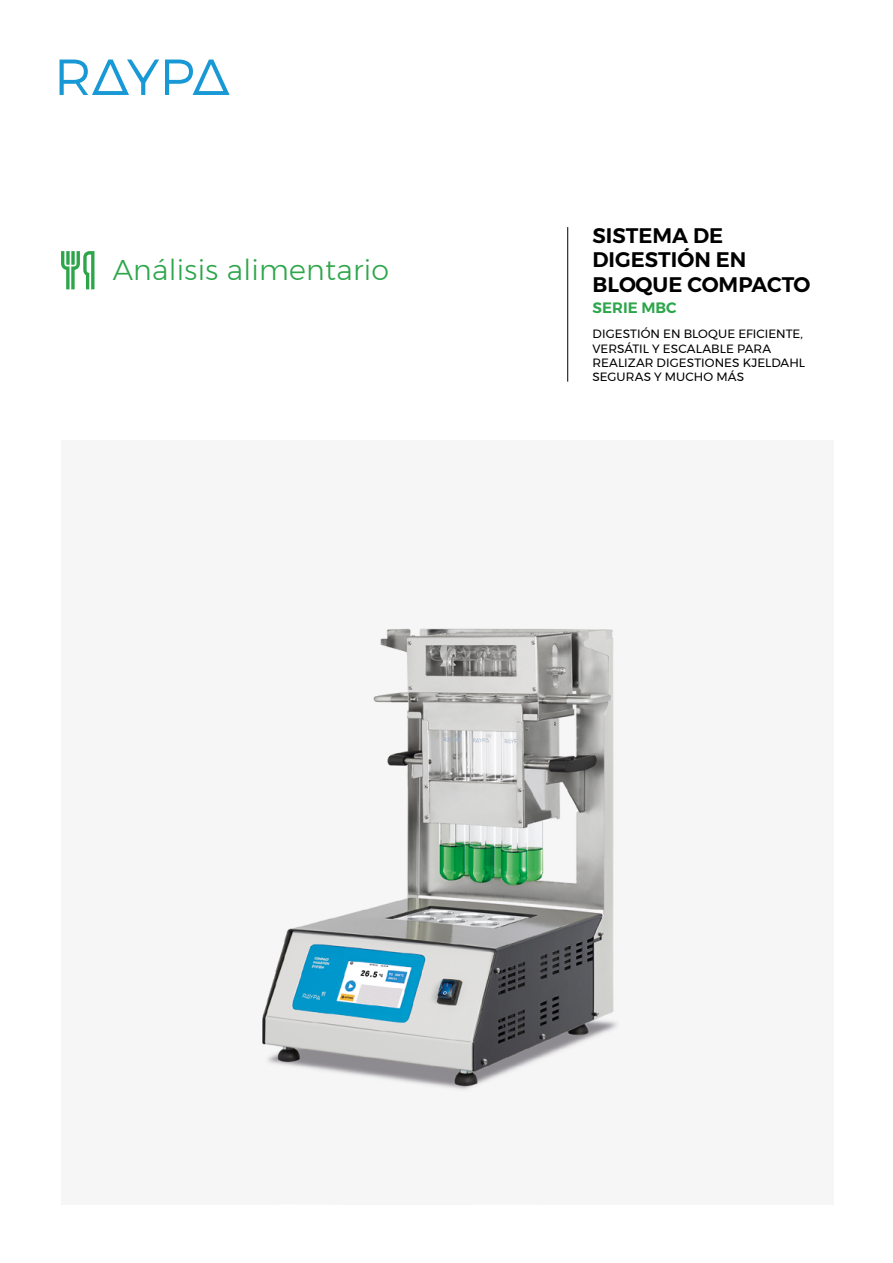
<style>
.page{position:relative;width:893px;height:1263px;background:#fff}
.page>*{position:absolute;margin:0;border:0;box-sizing:border-box;transform-origin:0 0}
.t1{font:300 28.5px "Montserrat";letter-spacing:.01em;color:#2da64b}
.t2{font:600 21px/24.6px "Montserrat";color:#000}
.t3{font:600 15px "Montserrat";letter-spacing:.005em;color:#2da64b}
.t4{font:12px/14.4px "Montserrat";letter-spacing:.005em;color:#000}
</style>
<div class="page">
<svg style="left:165px;top:60px;width:65px;height:35px"></svg>
<svg style="left:60px;top:60px;width:99px;height:35px"></svg>
<img style="left:262px;top:628px;width:358px;height:464px">
<svg style="left:61px;top:251px;width:33px;height:38px"></svg>
<hr style="left:567px;top:227px;width:1px;height:155px;background:#000">
<h1 class="t1" style="left:113px;top:249px;width:278px">Análisis alimentario</h1>
<h2 class="t2" style="left:592px;top:223px;width:219px">SISTEMA DE<br>DIGESTIÓN EN<br>BLOQUE COMPACTO</h2>
<p class="t3" style="left:592px;top:296px;width:86px">SERIE MBC</p>
<p class="t4" style="left:592px;top:327px;width:214px">DIGESTIÓN EN BLOQUE EFICIENTE,<br>VERSÁTIL Y ESCALABLE PARA<br>REALIZAR DIGESTIONES KJELDAHL<br>SEGURAS Y MUCHO MÁS</p>
</div>
